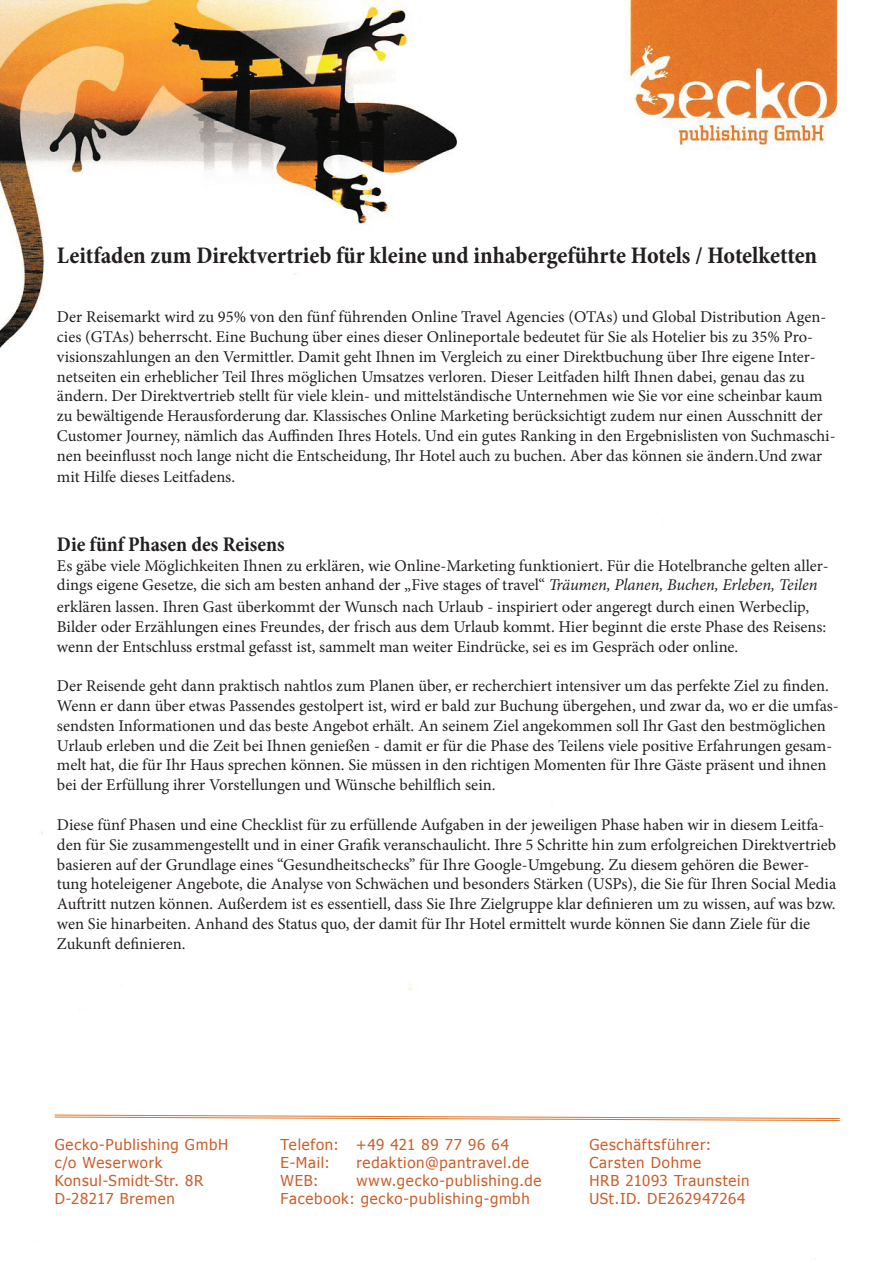
<style>
.page{position:relative;width:893px;height:1263px;background:#fff}
.page>*{position:absolute;margin:0;border:0;box-sizing:border-box;transform-origin:0 0}
.t1{font:700 condensed 24px "Minion Pro";color:#231f20}
.t2{font:700 condensed 21px "Minion Pro";color:#231f20}
.t3{font:16.5px/19.8px "Minion Pro";color:#231f20}
.t4{font:15px/18px "Tahoma";letter-spacing:.05em;color:#cb5e2b}
.s1{font-style:italic}
</style>
<div class="page">
<img style="left:0;top:0;width:838px;height:1259px">
<svg style="left:54px;top:1114px;width:786px;height:7px"></svg>
<h1 class="t1" style="left:57px;top:239px;width:762px">Leitfaden zum Direktvertrieb für kleine und inhabergeführte Hotels / Hotelketten</h1>
<p class="t3" style="left:57px;top:307px;width:780px">Der Reisemarkt wird zu 95% von den fünf führenden Online Travel Agencies (OTAs) und Global Distribution Agen&shy;cies (GTAs) beherrscht. Eine Buchung über eines dieser Onlineportale bedeutet für Sie als Hotelier bis zu 35% Pro&shy;visionszahlungen an den Vermittler. Damit geht Ihnen im Vergleich zu einer Direktbuchung über Ihre eigene Inter&shy;netseiten ein erheblicher Teil Ihres möglichen Umsatzes verloren. Dieser Leitfaden hilft Ihnen dabei, genau das zu ändern. Der Direktvertrieb stellt für viele klein- und mittelständische Unternehmen wie Sie vor eine scheinbar kaum zu bewältigende Herausforderung dar. Klassisches Online Marketing berücksichtigt zudem nur einen Ausschnitt der Customer Journey, nämlich das Auffinden Ihres Hotels. Und ein gutes Ranking in den Ergebnislisten von Suchmaschi&shy;nen beeinflusst noch lange nicht die Entscheidung, Ihr Hotel auch zu buchen. Aber das können sie ändern.Und zwar</p>
<p class="t3" style="left:57px;top:467px;width:180px">mit Hilfe dieses Leitfadens.</p>
<p class="t2" style="left:57px;top:530px;width:229px">Die fünf Phasen des Reisens</p>
<p class="t3" style="left:57px;top:555px;width:773px">Es gäbe viele Möglichkeiten Ihnen zu erklären, wie Online-Marketing funktioniert. Für die Hotelbranche gelten aller&shy;dings eigene Gesetze, die sich am besten anhand der „Five stages of travel“ <span class="s1">Träumen, Planen, Buchen, Erleben, Teilen</span></p>
<p class="t3" style="left:57px;top:597px;width:771px">erklären lassen. Ihren Gast überkommt der Wunsch nach Urlaub - inspiriert oder angeregt durch einen Werbeclip,<br>Bilder oder Erzählungen eines Freundes, der frisch aus dem Urlaub kommt. Hier beginnt die erste Phase des Reisens: wenn der Entschluss erstmal gefasst ist, sammelt man weiter Eindrücke, sei es im Gespräch oder online.</p>
<p class="t3" style="left:57px;top:676px;width:783px">Der Reisende geht dann praktisch nahtlos zum Planen über, er recherchiert intensiver um das perfekte Ziel zu finden.<br>Wenn er dann über etwas Passendes gestolpert ist, wird er bald zur Buchung übergehen, und zwar da, wo er die umfas&shy;sendsten Informationen und das beste Angebot erhält. An seinem Ziel angekommen soll Ihr Gast den bestmöglichen Urlaub erleben und die Zeit bei Ihnen genießen - damit er für die Phase des Teilens viele positive Erfahrungen gesam&shy;melt hat, die für Ihr Haus sprechen können. Sie müssen in den richtigen Momenten für Ihre Gäste präsent und ihnen bei der Erfüllung ihrer Vorstellungen und Wünsche behilflich sein.</p>
<p class="t3" style="left:57px;top:815px;width:781px">Diese fünf Phasen und eine Checklist für zu erfüllende Aufgaben in der jeweiligen Phase haben wir in diesem Leitfa&shy;den für Sie zusammengestellt und in einer Grafik veranschaulicht. Ihre 5 Schritte hin zum erfolgreichen Direktvertrieb basieren auf der Grundlage eines “Gesundheitschecks” für Ihre Google-Umgebung. Zu diesem gehören die Bewer&shy;tung hoteleigener Angebote, die Analyse von Schwächen und besonders Stärken (USPs), die Sie für Ihren Social Media Auftritt nutzen können. Außerdem ist es essentiell, dass Sie Ihre Zielgruppe klar definieren um zu wissen, auf was bzw. wen Sie hinarbeiten. Anhand des Status quo, der damit für Ihr Hotel ermittelt wurde können Sie dann Ziele für die Zukunft definieren.</p>
<p class="t4" style="left:55px;top:1135px;width:175px">Gecko-Publishing GmbH c/o Weserwork<br>Konsul-Smidt-Str. 8R<br>D-28217 Bremen</p>
<p class="t4" style="left:281px;top:1135px;width:230px">Telefon: +49 421 89 77 96 64<br>E-Mail:</p>
<p class="t4" style="left:356px;top:1153px;width:174px">redaktion@pantravel.de</p>
<p class="t4" style="left:281px;top:1171px;width:262px;text-indent:76px">www.gecko-publishing.de<br>Facebook: gecko-publishing-gmbh</p>
<p class="t4" style="left:281px;top:1171px;width:39px">WEB:</p>
<p class="t4" style="left:589px;top:1135px;width:162px">Geschäftsführer:<br>Carsten Dohme<br>HRB 21093 Traunstein<br>USt.ID. DE262947264</p>
</div>
